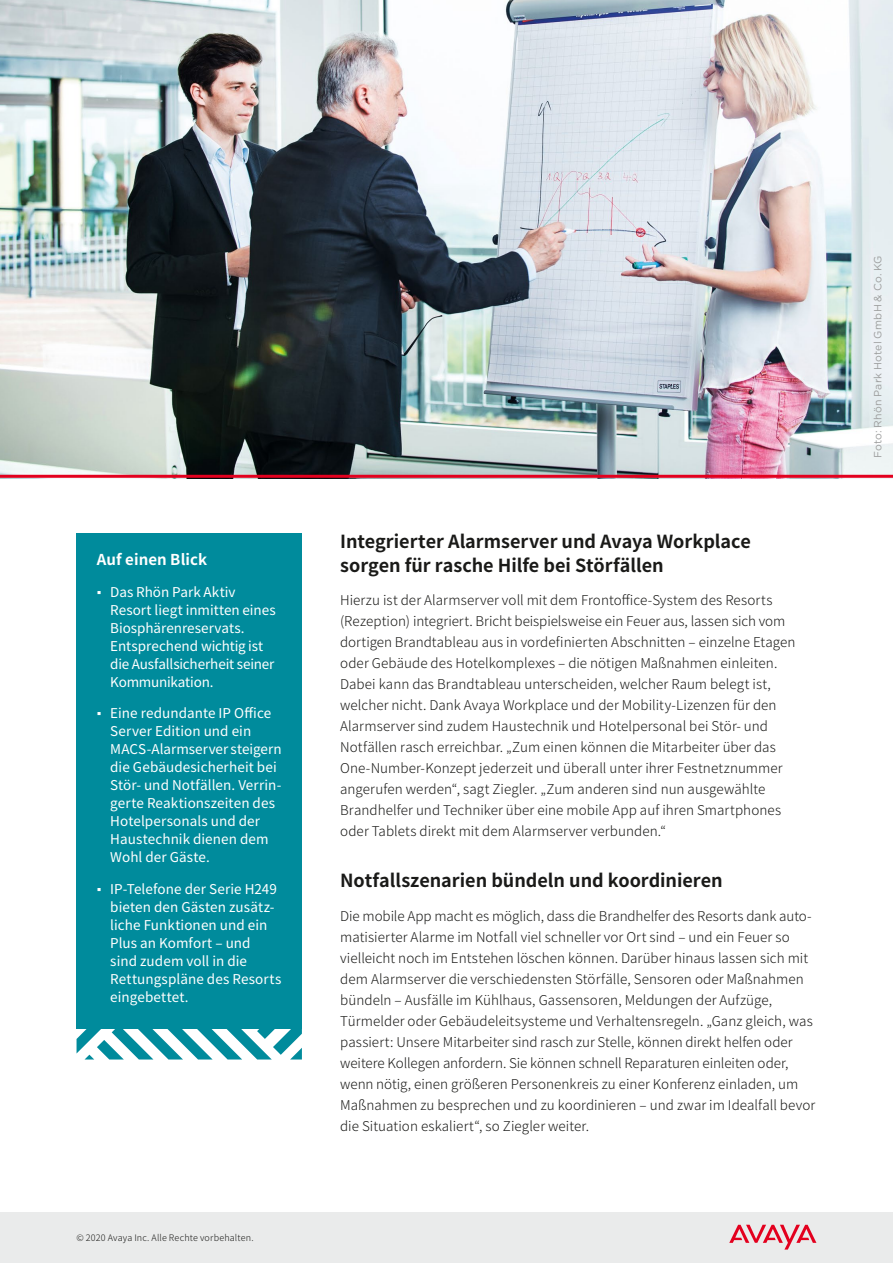
<style>
.page{position:relative;width:893px;height:1263px;background:#fff}
.page>*{position:absolute;margin:0;border:0;box-sizing:border-box;transform-origin:0 0}
.t1{font:700 18px/24px "Noto Sans CJ Kjp";color:#1a1a18}
.t2{font:700 15px "Noto Sans CJ Kjp";letter-spacing:.01em;color:#fff}
.t3{font:300 13.5px/21px "Noto Sans CJ Kjp";letter-spacing:.005em;color:#1a1a18}
.t4{font:13.5px/18px "Noto Sans CJ Kjp";letter-spacing:.005em;color:#fff}
.t5{font:10.5px "Gotham";letter-spacing:.025em;color:#9c9d9d}
.t6{font:300 9px "Noto Sans CJ Kjp";letter-spacing:.02em;color:#1a1a18}
.s1{font-family:"Arial"}
</style>
<div class="page">
<div style="left:0;top:1212px;width:893px;height:51px;background:#eaebeb"></div>
<svg style="left:729px;top:1225px;width:87px;height:24px"></svg>
<img style="left:0;top:0;width:893px;height:475px">
<hr style="left:0;top:475px;width:893px;height:3px;background:#e3001e">
<div style="left:77px;top:533px;width:225px;height:496px;background:#008b9c"></div>
<svg style="left:77px;top:1029px;width:225px;height:30px"></svg>
<p class="t2" style="left:97px;top:551px;width:112px">Auf einen Blick</p>
<p class="t4" style="left:110px;top:583px;width:167px;text-indent:-14px"><span class="s1">▪</span> Das Rhön Park Aktiv<br>Resort liegt inmitten eines<br>Biosphärenreservats.<br>Entsprechend wichtig ist die Ausfallsicherheit seiner<br>Kommunikation.</p>
<p class="t4" style="left:110px;top:705px;width:173px;text-indent:-14px"><span class="s1">▪</span> Eine redundante IP Office<br>Server Edition und ein<br>MACS-Alarmserver steigern die Gebäudesicherheit bei<br>Stör- und Notfällen. Verrin&shy;gerte Reaktionszeiten des<br>Hotelpersonals und der<br>Haustechnik dienen dem<br>Wohl der Gäste.</p>
<p class="t4" style="left:110px;top:880px;width:173px;text-indent:-14px"><span class="s1">▪</span> IP-Telefone der Serie H249 bieten den Gästen zusätz&shy;liche Funktionen und ein<br>Plus an Komfort – und<br>sind zudem voll in die<br>Rettungspläne des Resorts eingebettet.</p>
<p class="t6" style="left:77px;top:1232px;width:179px">© 2020 Avaya Inc. Alle Rechte vorbehalten.</p>
<h1 class="t1" style="left:340px;top:529px;width:412px">Integrierter Alarmserver und Avaya Workplace sorgen für rasche Hilfe bei Störfällen</h1>
<p class="t3" style="left:340px;top:590px;width:457px">Hierzu ist der Alarmserver voll mit dem Frontoffice-System des Resorts (Rezeption) integriert. Bricht beispielsweise ein Feuer aus, lassen sich vom dortigen Brandtableau aus in vordefinierten Abschnitten – einzelne Etagen oder Gebäude des Hotelkomplexes – die nötigen Maßnahmen einleiten.<br>Dabei kann das Brandtableau unterscheiden, welcher Raum belegt ist, welcher nicht. Dank Avaya Workplace und der Mobility-Lizenzen für den Alarmserver sind zudem Haustechnik und Hotelpersonal bei Stör- und Notfällen rasch erreichbar. „Zum einen können die Mitarbeiter über das One-Number-Konzept jederzeit und überall unter ihrer Festnetznummer angerufen werden“, sagt Ziegler. „Zum anderen sind nun ausgewählte Brandhelfer und Techniker über eine mobile App auf ihren Smartphones oder Tablets direkt mit dem Alarmserver verbunden.“</p>
<h1 class="t1" style="left:340px;top:869px;width:384px">Notfallszenarien bündeln und koordinieren</h1>
<p class="t3" style="left:340px;top:906px;width:477px">Die mobile App macht es möglich, dass die Brandhelfer des Resorts dank auto&shy;matisierter Alarme im Notfall viel schneller vor Ort sind – und ein Feuer so vielleicht noch im Entstehen löschen können. Darüber hinaus lassen sich mit dem Alarmserver die verschiedensten Störfälle, Sensoren oder Maßnahmen bündeln – Ausfälle im Kühlhaus, Gassensoren, Meldungen der Aufzüge, Türmelder oder Gebäudeleitsysteme und Verhaltensregeln. „Ganz gleich, was passiert: Unsere Mitarbeiter sind rasch zur Stelle, können direkt helfen oder weitere Kollegen anfordern. Sie können schnell Reparaturen einleiten oder, wenn nötig, einen größeren Personenkreis zu einer Konferenz einladen, um Maßnahmen zu besprechen und zu koordinieren – und zwar im Idealfall bevor die Situation eskaliert“, so Ziegler weiter.</p>
<p class="t5" style="left:871px;top:458px;width:204px;rotate:-90deg">Foto: Rhön Park Hotel GmbH &amp; Co. KG</p>
</div>
